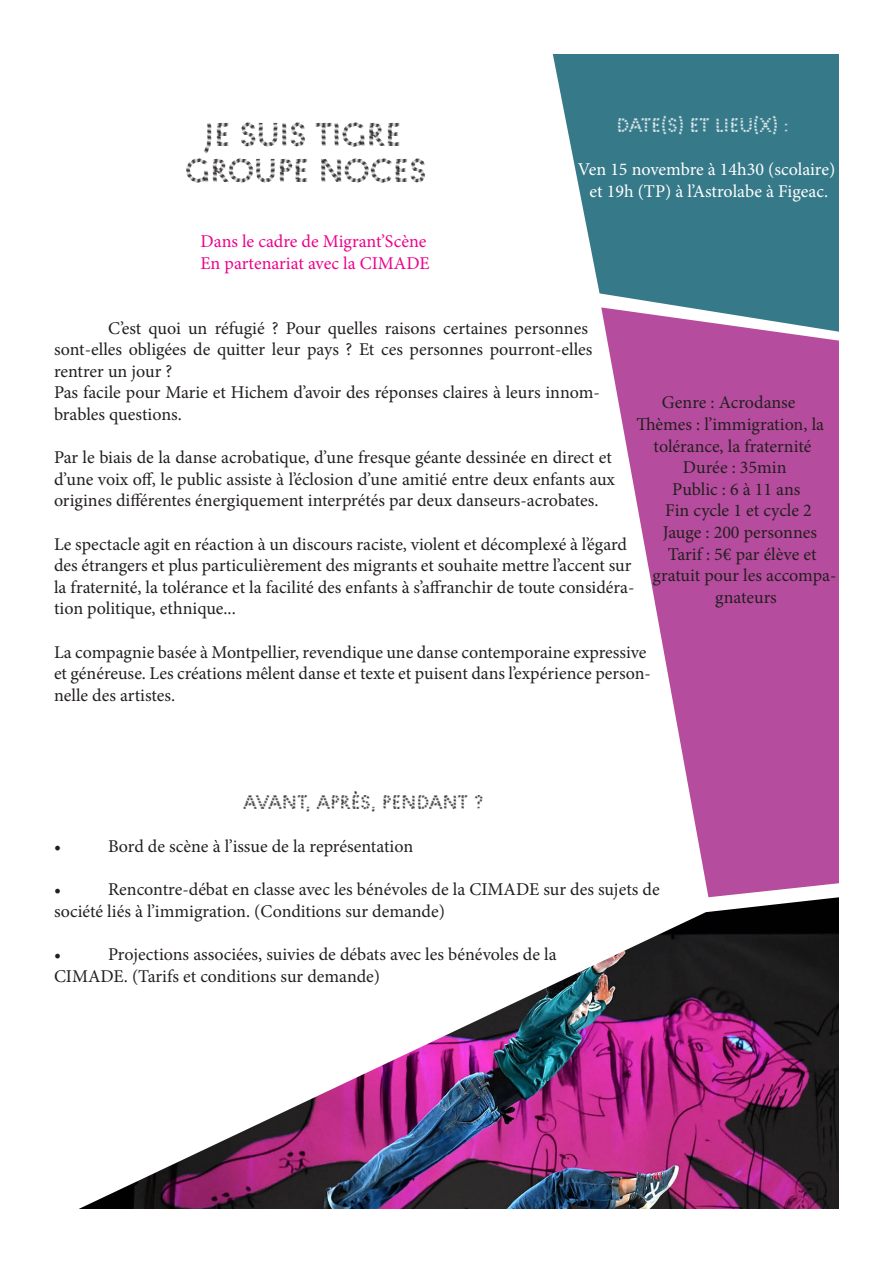
<style>
.page{position:relative;width:893px;height:1263px;background:#fff}
.page>*{position:absolute;margin:0;border:0;box-sizing:border-box;transform-origin:0 0}
.t1{font:30px "Pattern No 5 Coarse";color:#231f20}
.t2{font:18px/21.6px "Minion Pro";color:#231f20}
.t3{font:18px/21.6px "Minion Pro";color:#fff;text-align:center}
.t4{font:18px "Minion Pro";color:#ed028c}
.t5{font:18px "Pattern No 5 Coarse";color:#231f20}
.t6{font:18px "Pattern No 5 Coarse";color:#fff}
</style>
<div class="page">
<svg style="left:553px;top:54px;width:286px;height:253px;background:#498594"></svg>
<svg style="left:601px;top:307px;width:238px;height:590px;fill:#b64c9d"></svg>
<img style="left:79px;top:897px;width:760px;height:312px">
<p class="t1" style="left:204px;top:113px;width:199px">JE SUIS TIGRE</p>
<p class="t1" style="left:186px;top:149px;width:242px">GROUPE NOCES</p>
<p class="t4" style="left:201px;top:229px;width:227px">Dans le cadre de Migrant’Scène</p>
<p class="t4" style="left:200px;top:251px;width:231px">En partenariat avec la CIMADE</p>
<p class="t6" style="left:617px;top:112px;width:174px">DATE(S) ET LIEU(X) :</p>
<p class="t3" style="left:578px;top:159px;width:259px">Ven 15 novembre à 14h30 (scolaire) et 19h (TP) à l’Astrolabe à Figeac.</p>
<p class="t2" style="left:54px;top:317px;width:540px;text-indent:54px">C’est quoi un réfugié ? Pour quelles raisons certaines personnes sont-elles obligées de quitter leur pays ? Et ces personnes pourront-elles rentrer un jour ?</p>
<p class="t2" style="left:54px;top:382px;width:548px">Pas facile pour Marie et Hichem d’avoir des réponses claires à leurs innom&shy;brables questions.</p>
<p class="t2" style="left:54px;top:447px;width:563px">Par le biais de la danse acrobatique, d’une fresque géante dessinée en direct et d’une voix off, le public assiste à l’éclosion d’une amitié entre deux enfants aux origines différentes énergiquement interprétés par deux danseurs-acrobates.</p>
<p class="t2" style="left:54px;top:533px;width:582px">Le spectacle agit en réaction à un discours raciste, violent et décomplexé à l’égard des étrangers et plus particulièrement des migrants et souhaite mettre l’accent sur la fraternité, la tolérance et la facilité des enfants à s’affranchir de toute considéra&shy;tion politique, ethnique...</p>
<p class="t2" style="left:54px;top:641px;width:599px">La compagnie basée à Montpellier, revendique une danse contemporaine expressive et généreuse. Les créations mêlent danse et texte et puisent dans l’expérience person&shy;nelle des artistes.</p>
<p class="t2" style="left:662px;top:392px;width:135px">Genre : Acrodanse</p>
<p class="t2" style="left:636px;top:414px;width:189px;text-align:center">Thèmes : l’immigration, la tolérance, la fraternité</p>
<p class="t2" style="left:683px;top:457px;width:105px">Durée : 35min</p>
<p class="t2" style="left:672px;top:478px;width:130px">Public : 6 à 11 ans</p>
<p class="t2" style="left:665px;top:500px;width:148px">Fin cycle 1 et cycle 2</p>
<p class="t2" style="left:663px;top:522px;width:156px">Jauge : 200 personnes</p>
<p class="t2" style="left:653px;top:543px;width:185px;text-align:center">Tarif : 5€ par élève et gratuit pour les accompa&shy;gnateurs</p>
<p class="t5" style="left:243px;top:789px;width:243px">AVANT, APRÈS, PENDANT ?</p>
<p class="t2" style="left:54px;top:835px;width:9px">•</p>
<p class="t2" style="left:108px;top:835px;width:307px">Bord de scène à l’issue de la représentation</p>
<p class="t2" style="left:54px;top:879px;width:9px">•</p>
<p class="t2" style="left:54px;top:879px;width:607px;text-indent:54px">Rencontre-débat en classe avec les bénévoles de la CIMADE sur des sujets de société liés à l’immigration. (Conditions sur demande)</p>
<p class="t2" style="left:54px;top:943px;width:9px">•</p>
<p class="t2" style="left:54px;top:943px;width:504px;text-indent:54px">Projections associées, suivies de débats avec les bénévoles de la<br>CIMADE. (Tarifs et conditions sur demande)</p>
</div>
